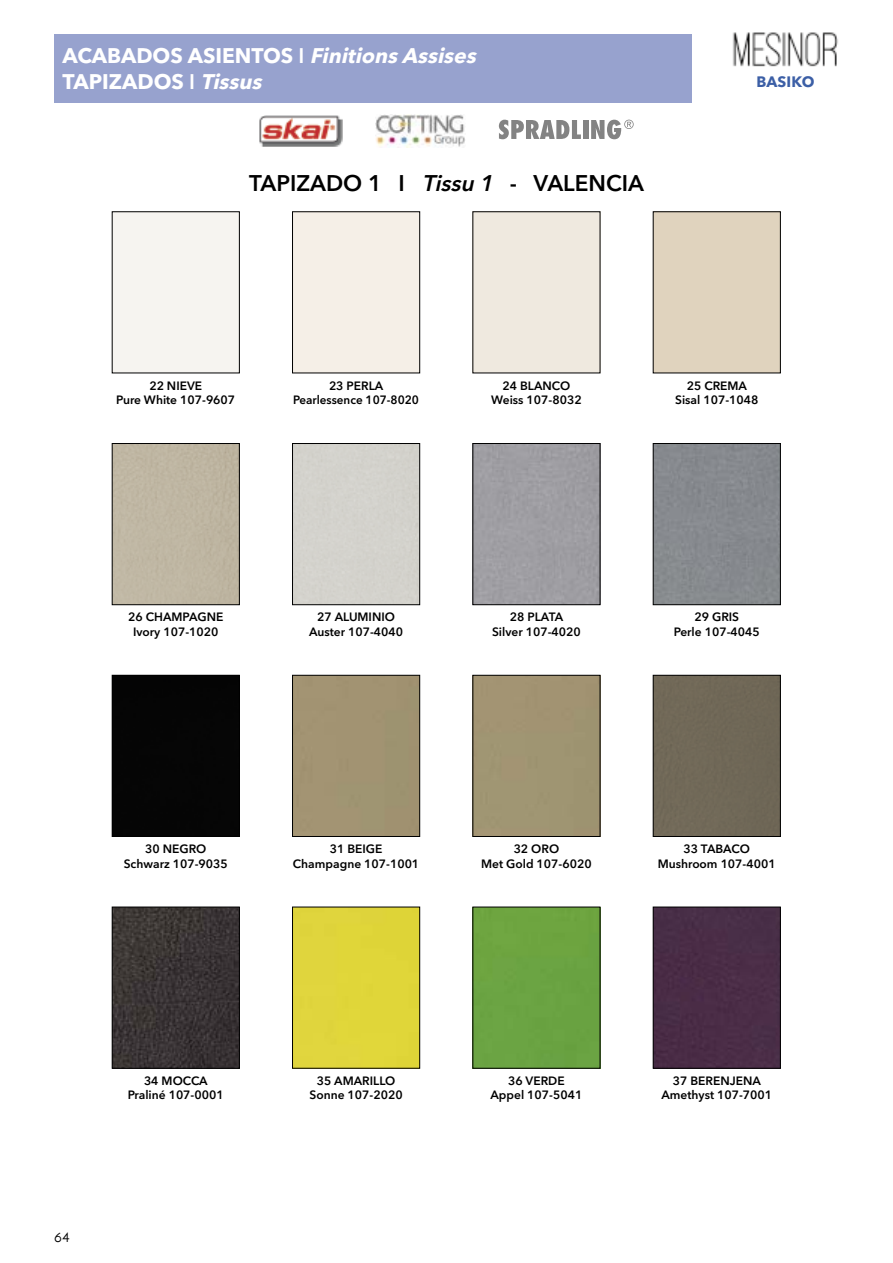
<style>
.page{position:relative;width:893px;height:1263px;background:#fff}
.page>*{position:absolute;margin:0;border:0;box-sizing:border-box;transform-origin:0 0}
.t1{font:600 22.5px "Avenir Next LT Pro";color:#000}
.t2{font:700 21px/25.2px "Avenir Next LT Pro";color:#fff}
.t3{font:700 15px "Avenir Next LT Pro";letter-spacing:.01em;color:#3c5fa6}
.t4{font:600 15px "Josefin Sans";color:#000}
.t5{font:600 12px/14.4px "Avenir Next LT Pro";color:#000;text-align:center}
.s1{font-weight:600}
.s2{font-style:italic}
</style>
<div class="page">
<img style="left:732px;top:32px;width:106px;height:35px">
<div style="left:475px;top:214px;width:123px;height:157px;background:#efe9df"></div>
<div style="left:292px;top:212px;width:128px;height:161px;border:1px solid #000"></div>
<div style="left:473px;top:675px;width:127px;height:162px;border:1px solid #000"></div>
<div style="left:114px;top:677px;width:124px;height:158px;background:#050505"></div>
<div style="left:112px;top:675px;width:128px;height:162px;border:1px solid #000"></div>
<div style="left:292px;top:675px;width:128px;height:162px;border:1px solid #000"></div>
<div style="left:655px;top:677px;width:124px;height:158px;background:#706857"></div>
<div style="left:653px;top:675px;width:128px;height:162px;border:1px solid #000"></div>
<div style="left:473px;top:443px;width:127px;height:162px;border:1px solid #000"></div>
<div style="left:112px;top:443px;width:128px;height:162px;border:1px solid #000"></div>
<div style="left:292px;top:443px;width:128px;height:162px;border:1px solid #000"></div>
<div style="left:653px;top:443px;width:128px;height:162px;border:1px solid #000"></div>
<div style="left:475px;top:909px;width:123px;height:157px;background:#6ba441"></div>
<img style="left:114px;top:909px;width:124px;height:157px">
<div style="left:112px;top:907px;width:128px;height:161px;border:1px solid #000"></div>
<div style="left:294px;top:909px;width:124px;height:157px;background:#e0d63a"></div>
<div style="left:292px;top:907px;width:128px;height:161px;border:1px solid #000"></div>
<div style="left:655px;top:909px;width:124px;height:157px;background:#4a2d47"></div>
<div style="left:653px;top:907px;width:128px;height:161px;border:1px solid #000"></div>
<div style="left:54px;top:34px;width:638px;height:68px;background:#97a2ce"></div>
<img style="left:259px;top:116px;width:84px;height:31px">
<svg style="left:499px;top:120px;width:82px;height:19px"></svg>
<div style="left:583px;top:120px;width:5px;height:19px;background:#838383"></div>
<svg style="left:591px;top:120px;width:43px;height:19px"></svg>
<img style="left:376px;top:115px;width:89px;height:33px">
<h2 class="t2" style="left:63px;top:43px;width:420px">ACABADOS ASIENTOS <span class="s1">I</span> <span class="s2">FinitionsAssises<br></span>TAPIZADOS <span class="s1">I</span> <span class="s2">Tissus</span></h2>
<h1 class="t1" style="left:249px;top:170px;width:396px">TAPIZADO 1 I <span class="s2">Tissu 1</span> - VALENCIA</h1>
<p class="t3" style="left:756px;top:72px;width:60px">BASIKO</p>
<p class="t5" style="left:116px;top:378px;width:120px">22 NIEVE<br>Pure White 107-9607</p>
<p class="t5" style="left:293px;top:378px;width:127px">23 PERLA<br>Pearlessence 107-8020</p>
<p class="t5" style="left:675px;top:378px;width:85px">25 CREMA<br>Sisal 107-1048</p>
<p class="t5" style="left:491px;top:378px;width:92px">24 BLANCO<br>Weiss 107-8032</p>
<p class="t5" style="left:128px;top:610px;width:97px">26 CHAMPAGNE<br>Ivory 107-1020</p>
<p class="t5" style="left:309px;top:610px;width:96px">27 ALUMINIO<br>Auster 107-4040</p>
<p class="t5" style="left:674px;top:610px;width:87px">29 GRIS<br>Perle 107-4045</p>
<p class="t5" style="left:492px;top:610px;width:90px">28 PLATA<br>Silver 107-4020</p>
<p class="t5" style="left:124px;top:842px;width:106px">30 NEGRO<br>Schwarz 107-9035</p>
<p class="t5" style="left:293px;top:842px;width:128px">31 BEIGE<br>Champagne 107-1001</p>
<p class="t5" style="left:658px;top:842px;width:119px">33 TABACO<br>Mushroom 107-4001</p>
<p class="t5" style="left:481px;top:842px;width:112px">32 ORO<br>Met Gold 107-6020</p>
<p class="t4" style="left:54px;top:1228px;width:17px">64</p>
<p class="t5" style="left:128px;top:1073px;width:97px">34 MOCCA<br>Praliné 107-0001</p>
<p class="t5" style="left:310px;top:1073px;width:95px">35 AMARILLO<br>Sonne 107-2020</p>
<p class="t5" style="left:661px;top:1073px;width:112px">37 BERENJENA<br>Amethyst 107-7001</p>
<p class="t5" style="left:490px;top:1073px;width:93px">36 VERDE<br>Appel 107-5041</p>
</div>
